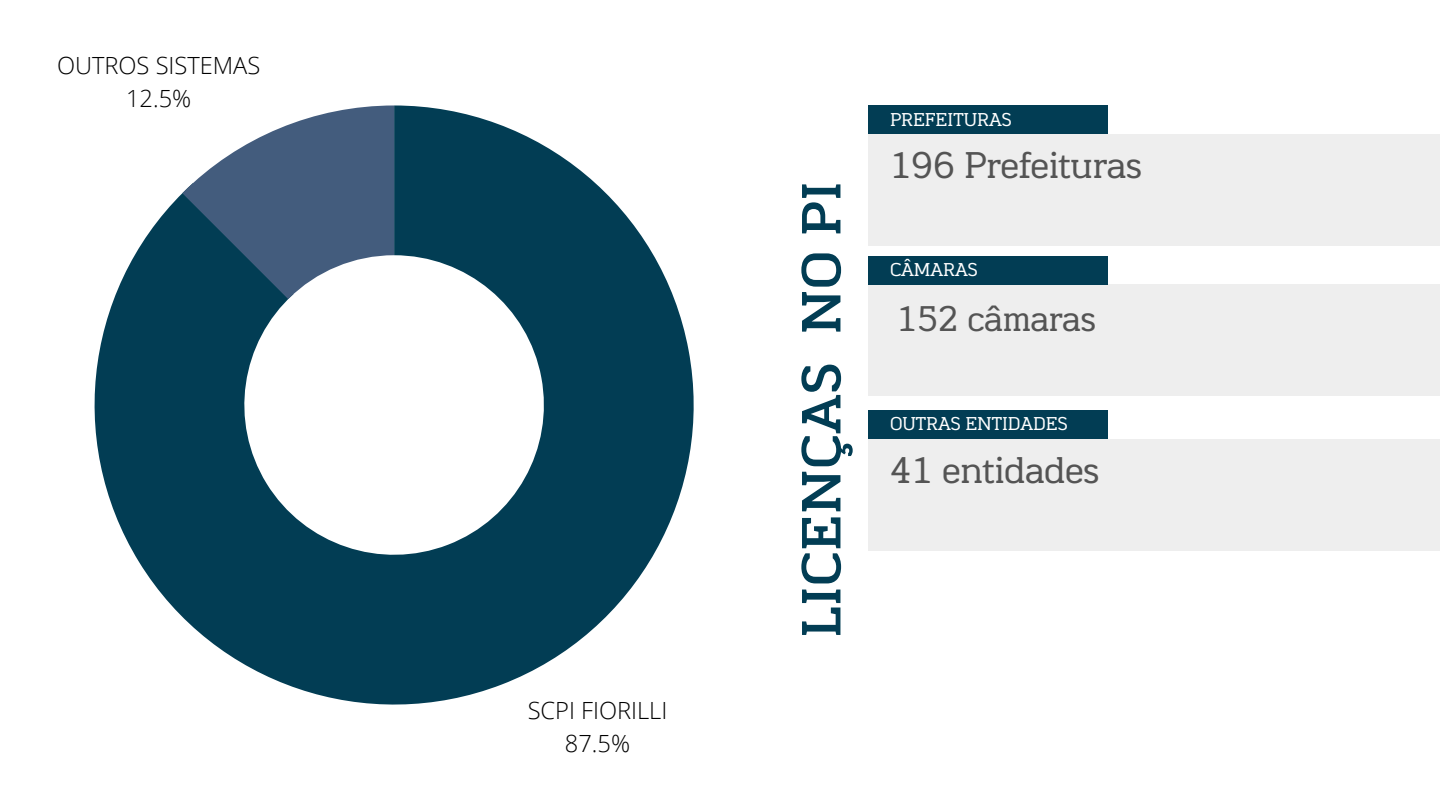
<style>
.page{position:relative;width:1440px;height:810px;background:#fff}
.page>*{position:absolute;margin:0;border:0;box-sizing:border-box;transform-origin:0 0}
.t1{font:53.4px "RTL Jannah Medium";color:#023d54}
.t2{font:36px "RTL Jannah Regular";color:#545454}
.t3{font:34.5px "RTL Jannah Regular";color:#545454}
.t4{font:300 23.7px "Open Sans";color:#000}
.t5{font:18px "RTL Jannah Regular";color:#fff}
</style>
<div class="page">
<svg style="left:95px;top:105px;width:599px;height:600px;fill:#023d54"></svg>
<svg style="left:182px;top:105px;width:212px;height:194px"></svg>
<div style="left:868px;top:134px;width:572px;height:112px;background:#eee"></div>
<div style="left:868px;top:285px;width:572px;height:111px;background:#eee"></div>
<div style="left:868px;top:439px;width:572px;height:111px;background:#eee"></div>
<div style="left:868px;top:105px;width:240px;height:29px;background:#023d54"></div>
<div style="left:868px;top:256px;width:240px;height:29px;background:#023d54"></div>
<div style="left:868px;top:410px;width:240px;height:29px;background:#023d54"></div>
<p class="t4" style="left:57px;top:49px;width:205px">OUTROS SISTEMAS</p>
<p class="t4" style="left:126px;top:81px;width:67px">12.5%</p>
<p class="t4" style="left:528px;top:694px;width:141px">SCPI FIORILLI</p>
<p class="t4" style="left:565px;top:727px;width:67px">87.5%</p>
<p class="t1" style="left:787px;top:638px;width:458px;rotate:-90deg">LICENÇAS NO PI</p>
<p class="t5" style="left:890px;top:108px;width:123px">PREFEITURAS</p>
<p class="t2" style="left:890px;top:142px;width:253px">196 Prefeituras</p>
<p class="t5" style="left:890px;top:258px;width:89px">CÂMARAS</p>
<p class="t3" style="left:897px;top:296px;width:200px">152 câmaras</p>
<p class="t5" style="left:890px;top:412px;width:179px">OUTRAS ENTIDADES</p>
<p class="t2" style="left:890px;top:447px;width:211px">41 entidades</p>
</div>
